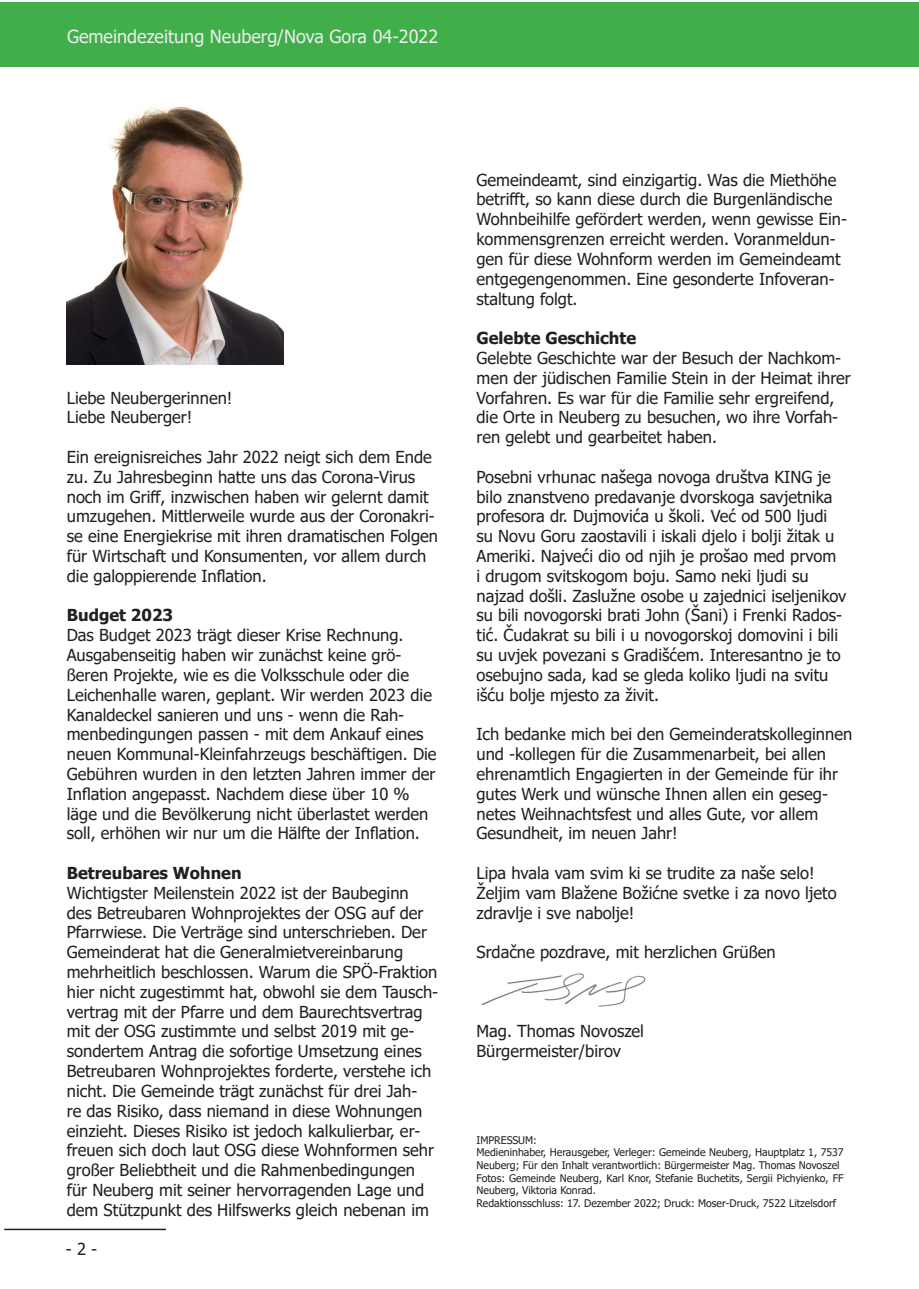
<style>
.page{position:relative;width:919px;height:1289px;background:#fff}
.page>*{position:absolute;margin:0;border:0;box-sizing:border-box;transform-origin:0 0}
.t1{font:18px "Tahoma";color:#ececee}
.t2{font:16.5px/19.8px "Tahoma";color:#231f20}
.t3{font:700 16.5px "Tahoma";color:#231f20}
.t4{font:10.5px/12.6px "Tahoma";color:#231f20}
</style>
<div class="page">
<div style="left:0;top:2px;width:906px;height:65px;background:#40ae49"></div>
<div style="left:897px;top:2px;width:21px;height:65px;background:#40ae49"></div>
<hr style="left:4px;top:1228px;width:162px;height:2px;background:#231f20">
<img style="left:67px;top:106px;width:217px;height:258px">
<img style="left:481px;top:973px;width:165px;height:34px">
<p class="t1" style="left:67px;top:24px;width:372px">Gemeindezeitung Neuberg/Nova Gora 04-2022</p>
<p class="t2" style="left:67px;top:388px;width:167px">Liebe Neubergerinnen!<br>Liebe Neuberger!</p>
<p class="t2" style="left:67px;top:448px;width:373px">Ein ereignisreiches Jahr 2022 neigt sich dem Ende zu. Zu Jahresbeginn hatte uns das Corona-Virus noch im Griff, inzwischen haben wir gelernt damit umzugehen. Mittlerweile wurde aus der Coronakri&shy;se eine Energiekrise mit ihren dramatischen Folgen für Wirtschaft und Konsumenten, vor allem durch die galoppierende Inflation.</p>
<p class="t3" style="left:67px;top:604px;width:108px">Budget 2023</p>
<p class="t2" style="left:67px;top:626px;width:371px">Das Budget 2023 trägt dieser Krise Rechnung.<br>Ausgabenseitig haben wir zunächst keine grö&shy;ßeren Projekte, wie es die Volksschule oder die Leichenhalle waren, geplant. Wir werden 2023 die Kanaldeckel sanieren und uns - wenn die Rah&shy;menbedingungen passen - mit dem Ankauf eines neuen Kommunal-Kleinfahrzeugs beschäftigen. Die Gebühren wurden in den letzten Jahren immer der Inflation angepasst. Nachdem diese über 10 % läge und die Bevölkerung nicht überlastet werden soll, erhöhen wir nur um die Hälfte der Inflation.</p>
<p class="t3" style="left:67px;top:861px;width:176px">Betreubares Wohnen</p>
<p class="t2" style="left:67px;top:883px;width:373px">Wichtigster Meilenstein 2022 ist der Baubeginn<br>des Betreubaren Wohnprojektes der OSG auf der Pfarrwiese. Die Verträge sind unterschrieben. Der Gemeinderat hat die Generalmietvereinbarung mehrheitlich beschlossen. Warum die SPÖ-Fraktion hier nicht zugestimmt hat, obwohl sie dem Tausch&shy;vertrag mit der Pfarre und dem Baurechtsvertrag mit der OSG zustimmte und selbst 2019 mit ge&shy;sondertem Antrag die sofortige Umsetzung eines Betreubaren Wohnprojektes forderte, verstehe ich nicht. Die Gemeinde trägt zunächst für drei Jah-<br>re das Risiko, dass niemand in diese Wohnungen einzieht. Dieses Risiko ist jedoch kalkulierbar, er&shy;freuen sich doch laut OSG diese Wohnformen sehr großer Beliebtheit und die Rahmenbedingungen für Neuberg mit seiner hervorragenden Lage und dem Stützpunkt des Hilfswerks gleich nebenan im</p>
<p class="t2" style="left:66px;top:1240px;width:33px">- 2 -</p>
<p class="t2" style="left:476px;top:171px;width:372px">Gemeindeamt, sind einzigartig. Was die Miethöhe betrifft, so kann diese durch die Burgenländische Wohnbeihilfe gefördert werden, wenn gewisse Ein&shy;kommensgrenzen erreicht werden. Voranmeldun&shy;gen für diese Wohnform werden im Gemeindeamt entgegengenommen. Eine gesonderte Infoveran&shy;staltung folgt.</p>
<p class="t3" style="left:476px;top:326px;width:161px">Gelebte Geschichte</p>
<p class="t2" style="left:476px;top:349px;width:376px">Gelebte Geschichte war der Besuch der Nachkom&shy;men der jüdischen Familie Stein in der Heimat ihrer Vorfahren. Es war für die Familie sehr ergreifend, die Orte in Neuberg zu besuchen, wo ihre Vorfah&shy;ren gelebt und gearbeitet haben.</p>
<p class="t2" style="left:476px;top:468px;width:371px">Posebni vrhunac našega novoga društva KING je bilo znanstveno predavanje dvorskoga savjetnika profesora dr. Dujmovića u školi. Već od 500 ljudi su Novu Goru zaostavili i iskali djelo i bolji žitak u Ameriki. Najveći dio od njih je prošao med prvom<br>i drugom svitskogom boju. Samo neki ljudi su najzad došli. Zaslužne osobe u zajednici iseljenikov su bili novogorski brati John (Šani) i Frenki Rados&shy;tić. Čudakrat su bili i u novogorskoj domovini i bili su uvjek povezani s Gradišćem. Interesantno je to osebujno sada, kad se gleda koliko ljudi na svitu išću bolje mjesto za živit.</p>
<p class="t2" style="left:476px;top:725px;width:377px">Ich bedanke mich bei den Gemeinderatskolleginnen und -kollegen für die Zusammenarbeit, bei allen ehrenamtlich Engagierten in der Gemeinde für ihr gutes Werk und wünsche Ihnen allen ein geseg&shy;netes Weihnachtsfest und alles Gute, vor allem Gesundheit, im neuen Jahr!</p>
<p class="t2" style="left:476px;top:864px;width:362px">Lipa hvala vam svim ki se trudite za naše selo!<br>Željim vam Blažene Božićne svetke i za novo ljeto zdravlje i sve nabolje!</p>
<p class="t2" style="left:476px;top:943px;width:301px">Srdačne pozdrave, mit herzlichen Grüßen</p>
<p class="t2" style="left:476px;top:1022px;width:169px">Mag. Thomas Novoszel<br>Bürgermeister/birov</p>
<p class="t4" style="left:476px;top:1134px;width:368px">IMPRESSUM:<br>Medieninhaber, Herausgeber, Verleger: Gemeinde Neuberg, Hauptplatz 1, 7537<br>Neuberg; Für den Inhalt verantwortlich: Bürgermeister Mag. Thomas Novoszel Fotos: Gemeinde Neuberg, Karl Knor, Stefanie Buchetits, Sergii Pichyienko, FF Neuberg, Viktoria Konrad.<br>Redaktionsschluss: 17. Dezember 2022; Druck: Moser-Druck, 7522 Litzelsdorf</p>
</div>
